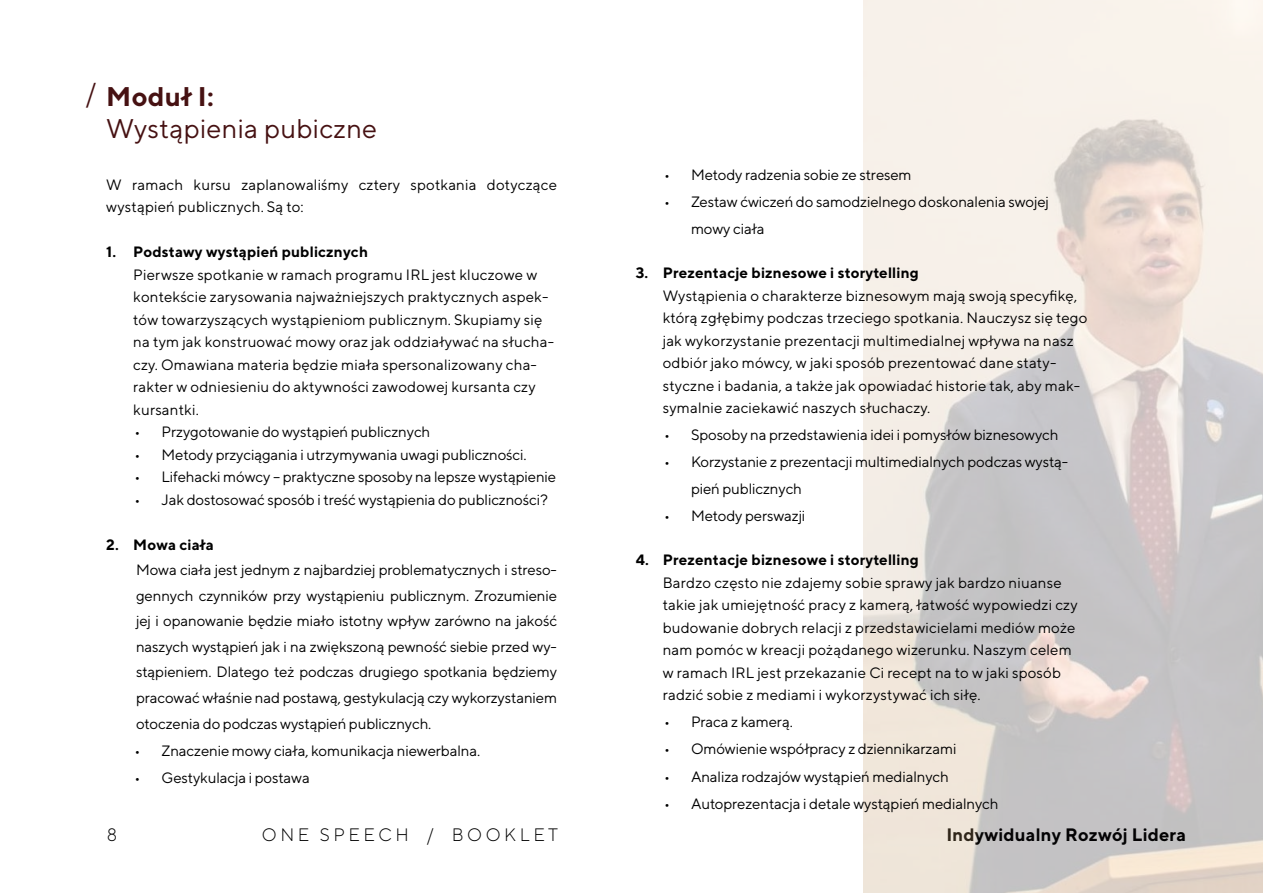
<style>
.page{position:relative;width:1263px;height:893px;background:#fff}
.page>*{position:absolute;margin:0;border:0;box-sizing:border-box;transform-origin:0 0}
.t1{font:27px "TT Norms";letter-spacing:.01em;color:#461112}
.t2{font:700 27px "TT Norms";letter-spacing:.01em;color:#461112}
.t3{font:700 18px "TT Norms";letter-spacing:.01em;color:#000}
.t4{font:300 18px "TT Norms";letter-spacing:.2em;color:#000}
.t5{font:15px/22.5px "TT Norms";letter-spacing:.01em;color:#000}
.t6{font:15px/27px "TT Norms";letter-spacing:-.01em;color:#000}
.t7{font:700 15px "TT Norms";letter-spacing:.01em;color:#000}
</style>
<div class="page">
<img style="left:863px;top:0;width:400px;height:893px">
<h1 class="t1" style="left:85px;top:76px;width:13px">/</h1>
<h1 class="t2" style="left:106px;top:79px;width:109px">Moduł I:</h1>
<h1 class="t1" style="left:106px;top:112px;width:272px">Wystąpienia pubiczne</h1>
<p class="t5" style="left:106px;top:173px;width:452px">W ramach kursu zaplanowaliśmy cztery spotkania dotyczące wystąpień publicznych. Są to:</p>
<p class="t7" style="left:106px;top:243px;width:263px">1. Podstawy wystąpień publicznych</p>
<p class="t5" style="left:133px;top:263px;width:422px">Pierwsze spotkanie w ramach programu IRL jest kluczowe w kontekście zarysowania najważniejszych praktycznych aspek&shy;tów towarzyszących wystąpieniom publicznym. Skupiamy się na tym jak konstruować mowy oraz jak oddziaływać na słucha&shy;czy. Omawiana materia będzie miała spersonalizowany cha&shy;rakter w odniesieniu do aktywności zawodowej kursanta czy kursantki.</p>
<p class="t6" style="left:135px;top:418px;width:297px">• Przygotowanie do wystąpień publicznych</p>
<p class="t6" style="left:135px;top:441px;width:393px">• Metody przyciągania i utrzymywania uwagi publiczności.</p>
<p class="t6" style="left:135px;top:463px;width:423px">• Lifehacki mówcy – praktyczne sposoby na lepsze wystąpienie</p>
<p class="t6" style="left:135px;top:486px;width:415px">• Jak dostosować sposób i treść wystąpienia do publiczności?</p>
<p class="t7" style="left:106px;top:535px;width:109px">2. Mowa ciała</p>
<p class="t5" style="left:136px;top:557px;width:422px;line-height:25.5px;text-align:justify">Mowa ciała jest jednym z najbardziej problematycznych i streso&shy;gennych czynników przy wystąpieniu publicznym. Zrozumienie jej i opanowanie będzie miało istotny wpływ zarówno na jakość naszych wystąpień jak i na zwiększoną pewność siebie przed wy&shy;stąpieniem. Dlatego też podczas drugiego spotkania będziemy pracować właśnie nad postawą, gestykulacją czy wykorzystaniem otoczenia do podczas wystąpień publicznych.</p>
<p class="t6" style="left:135px;top:736px;width:347px">• Znaczenie mowy ciała, komunikacja niewerbalna.</p>
<p class="t6" style="left:135px;top:763px;width:177px">• Gestykulacja i postawa</p>
<p class="t6" style="left:664px;top:161px;width:249px">• Metody radzenia sobie ze stresem</p>
<p class="t6" style="left:691px;top:188px;width:359px;text-indent:-27px">• Zestaw ćwiczeń do samodzielnego doskonalenia swojej mowy ciała</p>
<p class="t7" style="left:636px;top:264px;width:285px">3. Prezentacje biznesowe i storytelling</p>
<p class="t5" style="left:663px;top:284px;width:426px">Wystąpienia o charakterze biznesowym mają swoją specyfikę, którą zgłębimy podczas trzeciego spotkania. Nauczysz się tego jak wykorzystanie prezentacji multimedialnej wpływa na nasz odbiór jako mówcy, w jaki sposób prezentować dane staty&shy;styczne i badania, a także jak opowiadać historie tak, aby mak&shy;symalnie zaciekawić naszych słuchaczy.</p>
<p class="t6" style="left:664px;top:421px;width:396px">• Sposoby na przedstawienia idei i pomysłów biznesowych</p>
<p class="t6" style="left:691px;top:448px;width:379px;text-indent:-27px">• Korzystanie z prezentacji multimedialnych podczas wystą&shy;pień publicznych</p>
<p class="t6" style="left:664px;top:502px;width:143px">• Metody perswazji</p>
<p class="t7" style="left:636px;top:551px;width:285px">4. Prezentacje biznesowe i storytelling</p>
<p class="t5" style="left:663px;top:571px;width:416px">Bardzo często nie zdajemy sobie sprawy jak bardzo niuanse takie jak umiejętność pracy z kamerą, łatwość wypowiedzi czy budowanie dobrych relacji z przedstawicielami mediów może nam pomóc w kreacji pożądanego wizerunku. Naszym celem w ramach IRL jest przekazanie Ci recept na to w jaki sposób radzić sobie z mediami i wykorzystywać ich siłę.</p>
<p class="t6" style="left:664px;top:708px;width:130px">• Praca z kamerą.</p>
<p class="t6" style="left:664px;top:735px;width:294px">• Omówienie współpracy z dziennikarzami</p>
<p class="t6" style="left:664px;top:762px;width:286px">• Analiza rodzajów wystąpień medialnych</p>
<p class="t6" style="left:664px;top:789px;width:336px">• Autoprezentacja i detale wystąpień medialnych</p>
<p class="t4" style="left:107px;top:824px;width:12px">8</p>
<p class="t4" style="left:262px;top:824px;width:298px">ONE SPEECH / BOOKLET</p>
<p class="t3" style="left:946px;top:823px;width:241px">Indywidualny Rozwój Lidera</p>
</div>
